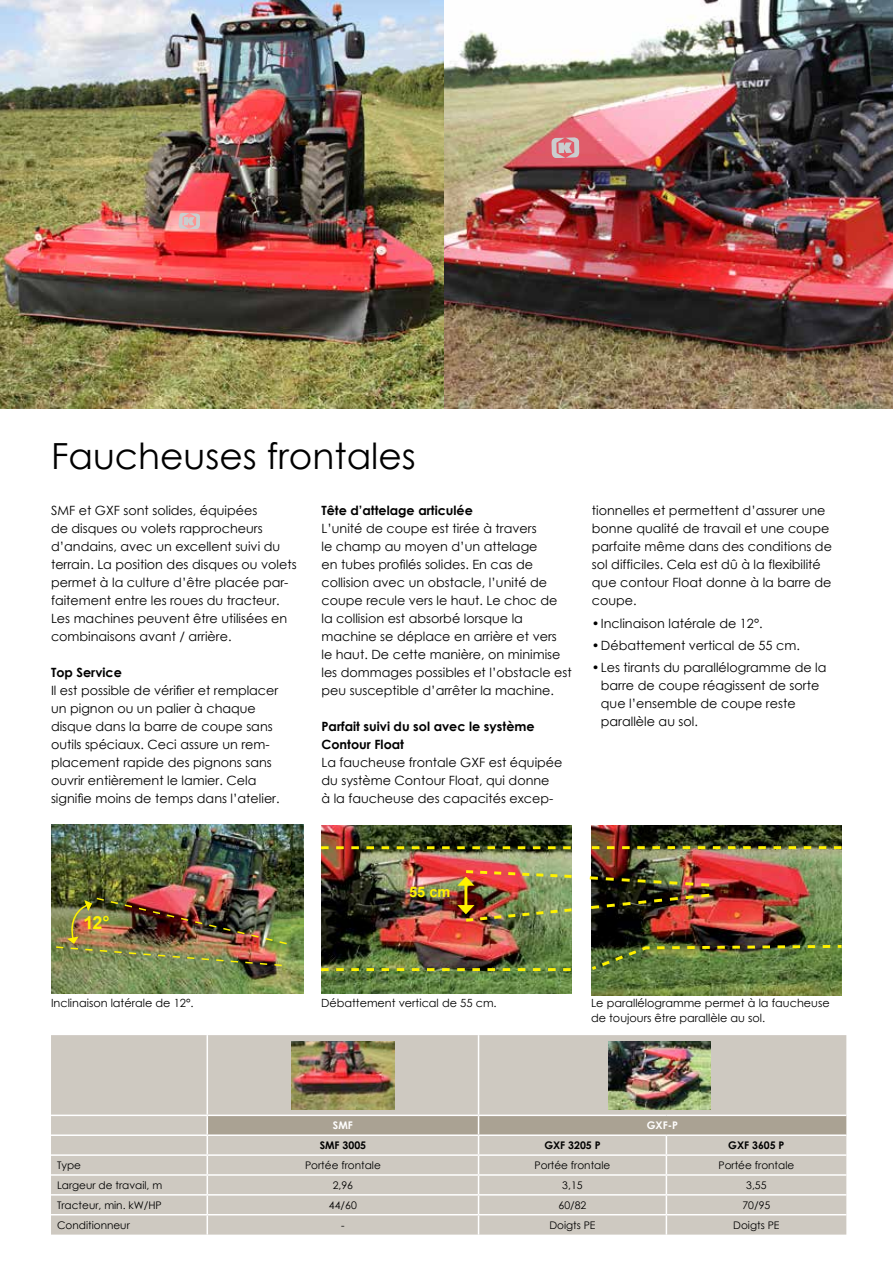
<style>
.page{position:relative;width:893px;height:1263px;background:#fff}
.page>*{position:absolute;margin:0;border:0;box-sizing:border-box;transform-origin:0 0}
.t1{font:36px "Century Gothic";color:#000}
.t2{font:700 18px "Arial";color:#fff200}
.t3{font:700 14.55px "Arial";color:#fff200}
.t4{font:12.75px/18px "Century Gothic";color:#000}
.t5{font:700 12.75px/18px "Century Gothic";color:#000}
.t6{font:11.25px/14.2px "Century Gothic";color:#000}
.t7{font:10.5px "Century Gothic";color:#000}
.t8{font:700 10.5px "Century Gothic";color:#000}
.t9{font:700 10.5px "Century Gothic";color:#fff}
</style>
<div class="page">
<div style="left:51px;top:1035px;width:795px;height:199px;background:#cec9c1"></div>
<hr style="left:207px;top:1035px;width:1px;height:79px;background:#fff">
<hr style="left:478px;top:1035px;width:1px;height:79px;background:#fff">
<hr style="left:51px;top:1114px;width:156px;height:2px;background:#fff">
<hr style="left:207px;top:1114px;width:272px;height:2px;background:#fff">
<hr style="left:479px;top:1114px;width:187px;height:2px;background:#fff">
<hr style="left:666px;top:1114px;width:180px;height:2px;background:#fff">
<hr style="left:51px;top:1134px;width:156px;height:2px;background:#fff">
<hr style="left:51px;top:1154px;width:156px;height:2px;background:#fff">
<hr style="left:51px;top:1174px;width:156px;height:2px;background:#fff">
<hr style="left:51px;top:1194px;width:156px;height:1px;background:#fff">
<hr style="left:51px;top:1214px;width:156px;height:1px;background:#fff">
<svg style="left:207px;top:1115px;width:639px;height:119px;background:#ccc7be"></svg>
<img style="left:292px;top:1041px;width:102px;height:68px">
<img style="left:608px;top:1041px;width:102px;height:68px">
<img style="left:0;top:0;width:893px;height:408px">
<img style="left:51px;top:825px;width:252px;height:169px">
<img style="left:55px;top:896px;width:233px;height:71px">
<img style="left:591px;top:826px;width:251px;height:170px">
<svg style="left:592px;top:846px;width:249px;height:3px"></svg>
<img style="left:591px;top:943px;width:251px;height:29px">
<img style="left:589px;top:875px;width:123px;height:36px">
<img style="left:321px;top:826px;width:251px;height:168px">
<hr style="left:464px;top:883px;width:3px;height:25px;background:#fff200">
<svg style="left:321px;top:846px;width:250px;height:3px"></svg>
<svg style="left:457px;top:868px;width:115px;height:18px;background:#c67e50"></svg>
<img style="left:457px;top:905px;width:115px;height:18px">
<svg style="left:321px;top:968px;width:250px;height:3px"></svg>
<svg style="left:178px;top:213px;width:22px;height:16px"></svg>
<svg style="left:551px;top:137px;width:29px;height:21px"></svg>
<h1 class="t1" style="left:51px;top:431px;width:366px">Faucheuses frontales</h1>
<p class="t4" style="left:51px;top:501px;width:247px">SMF et GXF sont solides, équipées<br>de disques ou volets rapprocheurs d’andains, avec un excellent suivi du terrain. La position des disques ou volets permet à la culture d’être placée par&shy;faitement entre les roues du tracteur.<br>Les machines peuvent être utilisées en combinaisons avant / arrière.</p>
<p class="t5" style="left:51px;top:663px;width:72px">Top Service</p>
<p class="t4" style="left:51px;top:681px;width:230px">Il est possible de vérifier et remplacer un pignon ou un palier à chaque disque dans la barre de coupe sans outils spéciaux. Ceci assure un rem&shy;placement rapide des pignons sans ouvrir entièrement le lamier. Cela signifie moins de temps dans l’atelier.</p>
<p class="t5" style="left:321px;top:501px;width:153px">Tête d’attelage articulée</p>
<p class="t4" style="left:321px;top:519px;width:252px">L’unité de coupe est tirée à travers<br>le champ au moyen d’un attelage<br>en tubes profilés solides. En cas de collision avec un obstacle, l’unité de coupe recule vers le haut. Le choc de la collision est absorbé lorsque la machine se déplace en arrière et vers<br>le haut. De cette manière, on minimise les dommages possibles et l’obstacle est peu susceptible d’arrêter la machine.</p>
<p class="t5" style="left:321px;top:717px;width:215px">Parfait suivi du sol avec le système<br>Contour Float</p>
<p class="t4" style="left:321px;top:753px;width:243px">La faucheuse frontale GXF est équipée du système Contour Float, qui donne<br>à la faucheuse des capacités excep-</p>
<p class="t4" style="left:592px;top:501px;width:242px">tionnelles et permettent d’assurer une bonne qualité de travail et une coupe parfaite même dans des conditions de sol difficiles. Cela est dû à la flexibilité que contour Float donne à la barre de coupe.</p>
<p class="t4" style="left:592px;top:614px;width:172px">•Inclinaison latérale de 12°.</p>
<p class="t4" style="left:592px;top:636px;width:210px">•Débattement vertical de 55 cm.</p>
<p class="t4" style="left:601px;top:658px;width:227px;text-indent:-9px">•Les tirants du parallélogramme de la barre de coupe réagissent de sorte que l’ensemble de coupe reste parallèle au sol.</p>
<h2 class="t2" style="left:83px;top:910px;width:28px">12°</h2>
<p class="t3" style="left:409px;top:882px;width:43px">55 cm</p>
<p class="t6" style="left:51px;top:996px;width:144px">Inclinaison latérale de 12°.</p>
<p class="t6" style="left:321px;top:996px;width:177px">Débattement vertical de 55 cm.</p>
<p class="t6" style="left:591px;top:996px;width:240px">Le parallélogramme permet à la faucheuse de toujours être parallèle au sol.</p>
<p class="t9" style="left:333px;top:1117px;width:21px">SMF</p>
<p class="t9" style="left:647px;top:1117px;width:33px">GXF-P</p>
<p class="t8" style="left:320px;top:1137px;width:48px">SMF 3005</p>
<p class="t8" style="left:544px;top:1137px;width:58px">GXF 3205 P</p>
<p class="t8" style="left:728px;top:1137px;width:58px">GXF 3605 P</p>
<p class="t7" style="left:57px;top:1158px;width:26px">Type</p>
<p class="t7" style="left:305px;top:1158px;width:77px">Portée frontale</p>
<p class="t7" style="left:535px;top:1158px;width:77px">Portée frontale</p>
<p class="t7" style="left:718px;top:1158px;width:77px">Portée frontale</p>
<p class="t7" style="left:57px;top:1178px;width:107px">Largeur de travail, m</p>
<p class="t7" style="left:333px;top:1178px;width:22px">2,96</p>
<p class="t7" style="left:562px;top:1178px;width:22px">3,15</p>
<p class="t7" style="left:746px;top:1178px;width:22px">3,55</p>
<p class="t7" style="left:57px;top:1197px;width:106px">Tracteur, min. kW/HP</p>
<p class="t7" style="left:329px;top:1197px;width:29px">44/60</p>
<p class="t7" style="left:558px;top:1197px;width:29px">60/82</p>
<p class="t7" style="left:742px;top:1197px;width:29px">70/95</p>
<p class="t7" style="left:57px;top:1217px;width:74px">Conditionneur</p>
<p class="t7" style="left:341px;top:1217px;width:5px">-</p>
<p class="t7" style="left:549px;top:1217px;width:48px">Doigts PE</p>
<p class="t7" style="left:733px;top:1217px;width:48px">Doigts PE</p>
</div>
